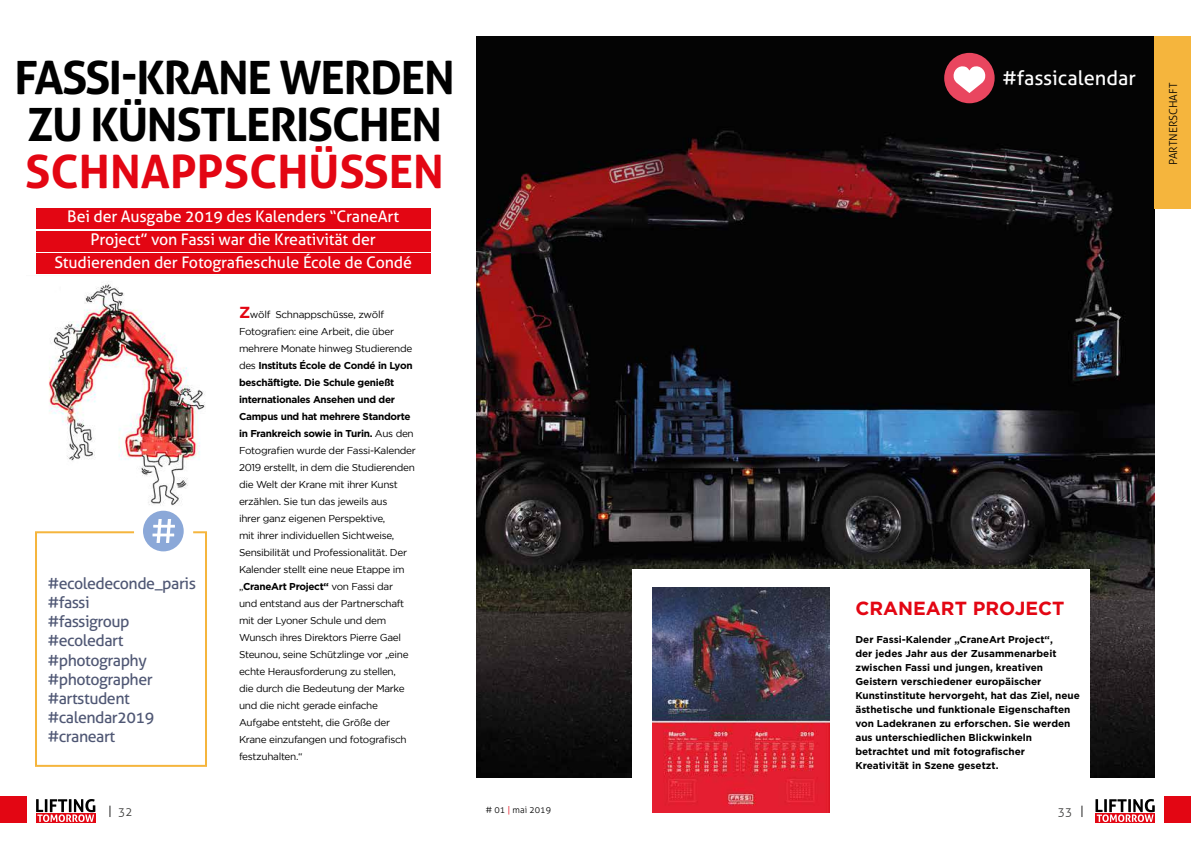
<style>
.page{position:relative;width:1191px;height:842px;background:#fff}
.page>*{position:absolute;margin:0;border:0;box-sizing:border-box;transform-origin:0 0}
.t1{font:700 46px/47px "Aller";letter-spacing:-.03em;color:#000}
.t2{font:700 46px "Aller";color:#e30613}
.t3{font:20px "Aller";color:#fff}
.t4{font:700 19px "Gotham";color:#e30613}
.t5{font:16px/23px "Aller";letter-spacing:-.01em;color:#fff;text-align:center}
.t6{font:16px/19.2px "Aller";letter-spacing:-.03em;color:#4f5774}
.t7{font:300 12px "Aller";color:#3c3c3b}
.t8{font:300 11px "Aller";color:#000}
.t9{font:10px/17px "Gotham";letter-spacing:-.03em;color:#000}
.t10{font:700 10px/14px "Gotham";color:#000}
.t11{font:300 9px "Aller";color:#000}
.s1{font-weight:700;font-size:16px;color:#e30613}
.s2{font-weight:700}
.s3{color:#000}
.s4{color:#e30613}
</style>
<div class="page">
<div style="left:36px;top:813px;width:60px;height:10px;background:#e30613"></div>
<svg style="left:36px;top:799px;width:59px;height:23px"></svg>
<div style="left:1095px;top:813px;width:60px;height:10px;background:#e30613"></div>
<svg style="left:1095px;top:799px;width:59px;height:23px"></svg>
<img style="left:49px;top:283px;width:156px;height:233px">
<img style="left:476px;top:36px;width:679px;height:741px">
<div style="left:632px;top:569px;width:458px;height:213px;background:#fff"></div>
<div style="left:1155px;top:36px;width:36px;height:172px;background:#f5b53d"></div>
<div style="left:944px;top:53px;width:50px;height:50px;background:#e9465f;border-radius:50%"></div>
<svg style="left:953px;top:66px;width:33px;height:27px"></svg>
<div style="left:143px;top:511px;width:41px;height:40px;background:#8ba8d8;border-radius:50%"></div>
<svg style="left:35px;top:530px;width:172px;height:237px"></svg>
<svg style="left:152px;top:519px;width:25px;height:24px"></svg>
<div style="left:36px;top:208px;width:394px;height:20px;background:#e30613"></div>
<div style="left:36px;top:231px;width:394px;height:20px;background:#e30613"></div>
<div style="left:36px;top:253px;width:394px;height:21px;background:#e30613"></div>
<div style="left:1164px;top:797px;width:27px;height:26px;background:#e30613"></div>
<div style="left:0;top:797px;width:26px;height:26px;background:#e30613"></div>
<img style="left:652px;top:587px;width:177px;height:226px">
<h1 class="t1" style="left:14px;top:54px;width:442px">FASSI-KRANE WERDEN<br>ZU KÜNSTLERISCHEN</h1>
<h1 class="t2" style="left:25px;top:143px;width:420px">SCHNAPPSCHÜSSEN</h1>
<h3 class="t5" style="left:54px;top:205px;width:359px">Bei der Ausgabe 2019 des Kalenders “CraneArt<br>Project” von Fassi war die Kreativität der<br>Studierenden der Fotografieschule École de Condé</h3>
<h3 class="t6" style="left:47px;top:573px;width:150px">#ecoledeconde_paris #fassi<br>#fassigroup #ecoledart #photography #photographer #artstudent #calendar2019 #craneart</h3>
<p class="t9" style="left:239px;top:306px;width:178px"><span class="s1">Z</span>wölf Schnappschüsse, zwölf Fotografien: eine Arbeit, die über mehrere Monate hinweg Studierende des <span class="s2">Instituts École de Condé in Lyon beschäftigte. Die Schule genießt internationales Ansehen und der Campus und hat mehrere Standorte in Frankreich sowie in Turin.</span> Aus den Fotografien wurde der Fassi-Kalender 2019 erstellt, in dem die Studierenden die Welt der Krane mit ihrer Kunst erzählen. Sie tun das jeweils aus<br>ihrer ganz eigenen Perspektive,<br>mit ihrer individuellen Sichtweise, Sensibilität und Professionalität. Der Kalender stellt eine neue Etappe im „<span class="s2">CraneArt Project“</span> von Fassi dar<br>und entstand aus der Partnerschaft mit der Lyoner Schule und dem Wunsch ihres Direktors Pierre Gael Steunou, seine Schützlinge vor „eine echte Herausforderung zu stellen,<br>die durch die Bedeutung der Marke und die nicht gerade einfache Aufgabe entsteht, die Größe der Krane einzufangen und fotografisch festzuhalten.“</p>
<h2 class="t3" style="left:1002px;top:66px;width:135px">#fassicalendar</h2>
<h3 class="t4" style="left:855px;top:595px;width:211px">CRANEART PROJECT</h3>
<p class="t10" style="left:855px;top:632px;width:226px">Der Fassi-Kalender „CraneArt Project“,<br>der jedes Jahr aus der Zusammenarbeit zwischen Fassi und jungen, kreativen Geistern verschiedener europäischer Kunstinstitute hervorgeht, hat das Ziel, neue ästhetische und funktionale Eigenschaften von Ladekranen zu erforschen. Sie werden aus unterschiedlichen Blickwinkeln betrachtet und mit fotografischer Kreativität in Szene gesetzt.</p>
<p class="t7" style="left:108px;top:804px;width:26px"><span class="s3">|</span> 32</p>
<p class="t7" style="left:1057px;top:804px;width:28px">33 <span class="s3">|</span></p>
<p class="t11" style="left:485px;top:804px;width:67px"># 01 <span class="s4">|</span> mai 2019</p>
<p class="t8" style="left:1166px;top:165px;width:83px;rotate:-90deg">PARTNERSCHAFT</p>
</div>
